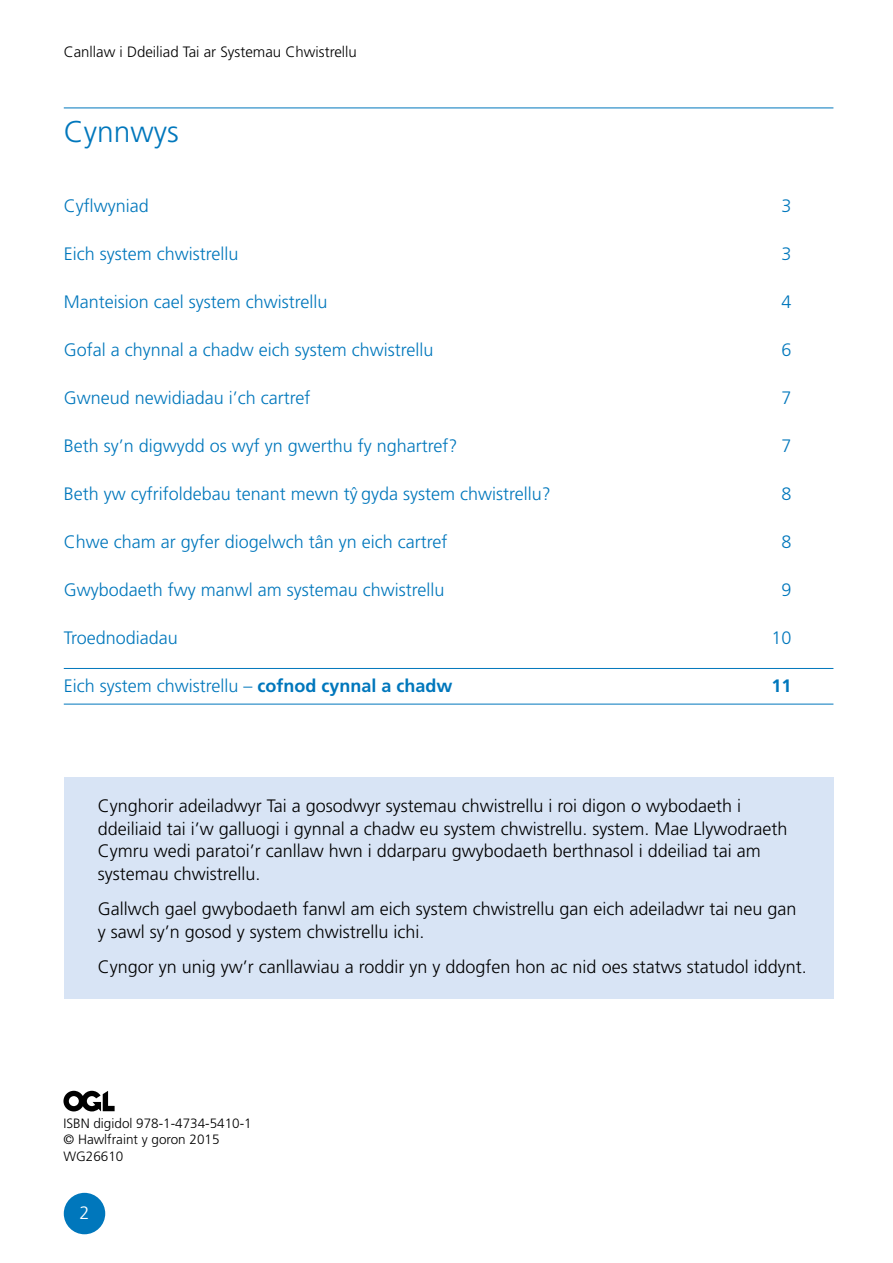
<style>
.page{position:relative;width:893px;height:1263px;background:#fff}
.page>*{position:absolute;margin:0;border:0;box-sizing:border-box;transform-origin:0 0}
.titles_H3{font:300 30px "Frutiger LT Std";color:#0077bc}
.Box_text{font:300 18px/22.5px "Frutiger LT Std";color:#000}
.contents_titles{font:300 18px "Frutiger LT Std";color:#0077bc}
.contents_titles-2{font:700 18px "Frutiger LT Std";color:#0077bc}
.t1{font:300 18px "Frutiger LT Std";color:#fff}
.t2{font:300 15px "Frutiger LT Std";color:#000}
.Box_text-2{font:300 13.5px/16.5px "Frutiger LT Std";color:#000}
.s1{font-weight:700}
</style>
<div class="page">
<div style="left:64px;top:1193px;width:41px;height:41px;background:#0077bc;border-radius:50%"></div>
<div style="left:64px;top:777px;width:769px;height:222px;background:#d8e4f5"></div>
<hr style="left:64px;top:108px;width:769px;height:1px;background:#0077bc">
<svg style="left:63px;top:1091px;width:52px;height:20px"></svg>
<hr style="left:64px;top:704px;width:769px;height:1px;background:#0077bc">
<hr style="left:64px;top:668px;width:769px;height:1px;background:#0077bc">
<p class="t2" style="left:64px;top:43px;width:295px">Canllaw i Ddeiliad Tai ar Systemau Chwistrellu</p>
<h3 class="titles_H3" style="left:64px;top:115px;width:117px">Cynnwys</h3>
<p class="contents_titles" style="left:64px;top:195px;width:87px">Cyflwyniad</p>
<p class="contents_titles" style="left:781px;top:195px;width:12px">3</p>
<p class="contents_titles" style="left:64px;top:243px;width:176px">Eich system chwistrellu</p>
<p class="contents_titles" style="left:781px;top:243px;width:12px">3</p>
<p class="contents_titles" style="left:64px;top:291px;width:265px">Manteision cael system chwistrellu</p>
<p class="contents_titles" style="left:781px;top:291px;width:12px">4</p>
<p class="contents_titles" style="left:64px;top:339px;width:371px">Gofal a chynnal a chadw eich system chwistrellu</p>
<p class="contents_titles" style="left:781px;top:339px;width:12px">6</p>
<p class="contents_titles" style="left:64px;top:387px;width:248px">Gwneud newidiadau i’ch cartref</p>
<p class="contents_titles" style="left:781px;top:387px;width:12px">7</p>
<p class="contents_titles" style="left:64px;top:435px;width:395px">Beth sy’n digwydd os wyf yn gwerthu fy nghartref?</p>
<p class="contents_titles" style="left:781px;top:435px;width:12px">7</p>
<p class="contents_titles" style="left:64px;top:483px;width:488px">Beth yw cyfrifoldebau tenant mewn tyˆ gyda system chwistrellu?</p>
<p class="contents_titles" style="left:781px;top:483px;width:12px">8</p>
<p class="contents_titles" style="left:64px;top:531px;width:385px">Chwe cham ar gyfer diogelwch tân yn eich cartref</p>
<p class="contents_titles" style="left:781px;top:531px;width:12px">8</p>
<p class="contents_titles" style="left:64px;top:579px;width:382px">Gwybodaeth fwy manwl am systemau chwistrellu</p>
<p class="contents_titles" style="left:781px;top:579px;width:12px">9</p>
<p class="contents_titles" style="left:64px;top:627px;width:116px">Troednodiadau</p>
<p class="contents_titles" style="left:771px;top:627px;width:22px">10</p>
<p class="contents_titles" style="left:64px;top:675px;width:390px">Eich system chwistrellu – <span class="s1">cofnod cynnal a chadw</span></p>
<p class="contents_titles-2" style="left:771px;top:675px;width:22px">11</p>
<p class="Box_text" style="left:98px;top:795px;width:691px">Cynghorir adeiladwyr Tai a gosodwyr systemau chwistrellu i roi digon o wybodaeth i ddeiliaid tai i’w galluogi i gynnal a chadw eu system chwistrellu. system. Mae Llywodraeth Cymru wedi paratoi’r canllaw hwn i ddarparu gwybodaeth berthnasol i ddeiliad tai am systemau chwistrellu.</p>
<p class="Box_text" style="left:98px;top:898px;width:700px">Gallwch gael gwybodaeth fanwl am eich system chwistrellu gan eich adeiladwr tai neu gan y sawl sy’n gosod y system chwistrellu ichi.</p>
<p class="Box_text" style="left:98px;top:956px;width:710px">Cyngor yn unig yw’r canllawiau a roddir yn y ddogfen hon ac nid oes statws statudol iddynt.</p>
<p class="Box_text-2" style="left:63px;top:1115px;width:190px">ISBN digidol 978-1-4734-5410-1 © Hawlfraint y goron 2015</p>
<p class="Box_text-2" style="left:63px;top:1148px;width:62px">WG26610</p>
<p class="t1" style="left:80px;top:1203px;width:12px">2</p>
</div>
